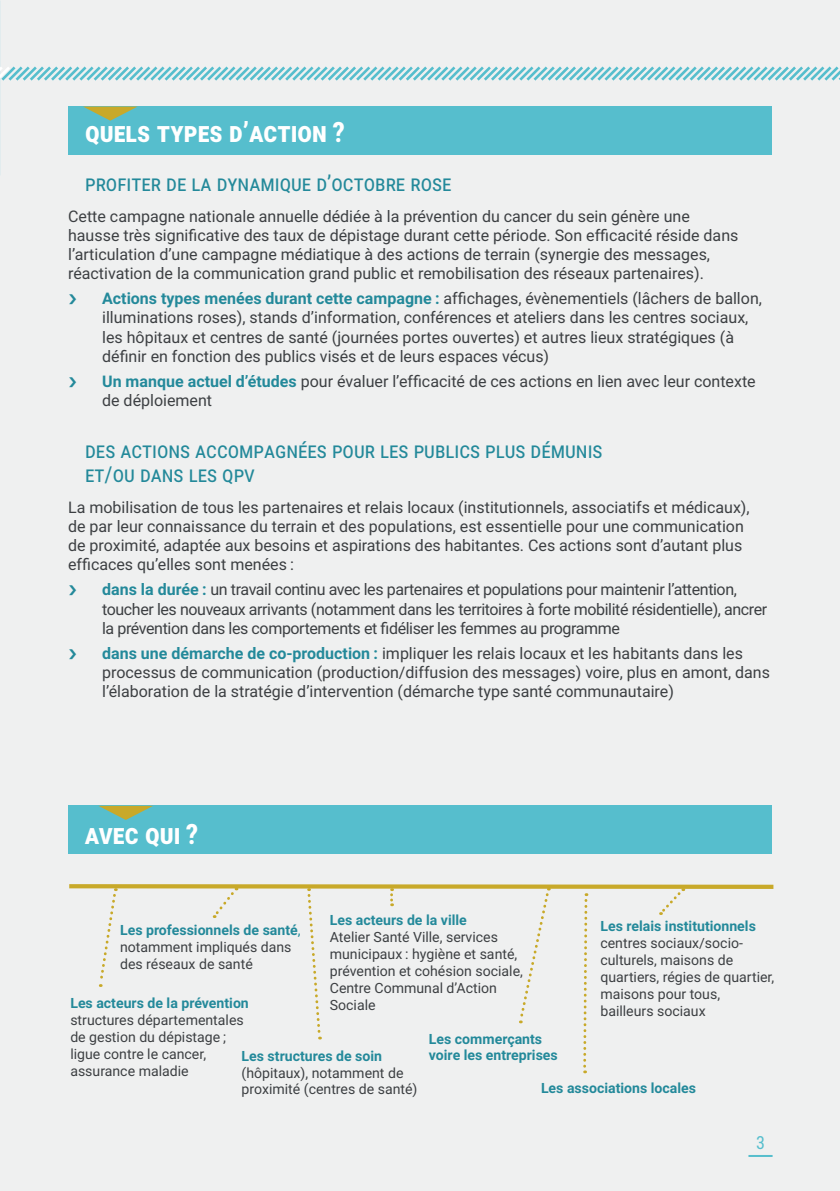
<style>
.page{position:relative;width:840px;height:1191px;background:#fff}
.page>*{position:absolute;margin:0;border:0;box-sizing:border-box;transform-origin:0 0}
.t1{font:700 28px "Roboto Condensed";color:#fff}
.t2{font:22px/24px "Roboto Condensed";color:#23899a}
.t3{font:18px "Roboto Condensed";color:#56becd}
.t4{font:16px/19.2px "Roboto";color:#3c3f42}
.t5{font:16px/19.2px "Roboto";letter-spacing:-.025em;color:#3c3f42}
.t6{font:14px/17px "Roboto";color:#3c3f42}
.t7{font:700 14px/17px "Roboto";color:#23899a}
.s1{font-family:"Museo Slab 700";font-size:24px;color:#23899a}
.s2{font-weight:700;color:#23899a}
.s3{color:#23899a}
</style>
<div class="page">
<div style="left:0;top:0;width:839px;height:1191px;background:#eff0f0"></div>
<hr style="left:748px;top:1155px;width:24px;height:2px;background:#56becd">
<div style="left:68px;top:107px;width:703px;height:48px;background:#56becd"></div>
<div style="left:68px;top:806px;width:703px;height:48px;background:#56becd"></div>
<svg style="left:0;top:64px;width:839px;height:19px"></svg>
<div style="left:69px;top:884px;width:704px;height:5px;background:#c8a929"></div>
<svg style="left:97px;top:888px;width:21px;height:99px"></svg>
<svg style="left:306px;top:888px;width:16px;height:151px"></svg>
<svg style="left:212px;top:888px;width:25px;height:30px"></svg>
<svg style="left:517px;top:888px;width:33px;height:135px"></svg>
<svg style="left:583px;top:893px;width:5px;height:180px"></svg>
<svg style="left:390px;top:888px;width:3px;height:18px"></svg>
<svg style="left:658px;top:888px;width:25px;height:27px"></svg>
<svg style="left:84px;top:107px;width:53px;height:14px"></svg>
<svg style="left:99px;top:806px;width:54px;height:14px"></svg>
<h1 class="t1" style="left:85px;top:112px;width:261px">QUELS TYPES D’ACTION ?</h1>
<h2 class="t2" style="left:85px;top:170px;width:368px">Profiter de la dynamique d’Octobre rose</h2>
<p class="t4" style="left:68px;top:206px;width:671px">Cette campagne nationale annuelle dédiée à la prévention du cancer du sein génère une hausse très significative des taux de dépistage durant cette période. Son efficacité réside dans l’articulation d’une campagne médiatique à des actions de terrain (synergie des messages, réactivation de la communication grand public et remobilisation des réseaux partenaires).</p>
<p class="t4" style="left:102px;top:288px;width:661px;text-indent:-34px"><span class="s1">›</span> <span class="s2">Actions types menées durant cette campagne :</span> affichages, évènementiels (lâchers de ballon, illuminations roses), stands d’information, conférences et ateliers dans les centres sociaux, les hôpitaux et centres de santé (journées portes ouvertes) et autres lieux stratégiques (à définir en fonction des publics visés et de leurs espaces vécus)</p>
<p class="t4" style="left:102px;top:371px;width:654px;text-indent:-34px"><span class="s1">›</span> <span class="s2">Un manque actuel d’études</span> pour évaluer l’efficacité de ces actions en lien avec leur contexte de déploiement</p>
<h2 class="t2" style="left:85px;top:437px;width:518px">Des actions accompagnées pour les publics plus démunis et/ou dans les QPV</h2>
<p class="t4" style="left:68px;top:497px;width:682px">La mobilisation de tous les partenaires et relais locaux (institutionnels, associatifs et médicaux), de par leur connaissance du terrain et des populations, est essentielle pour une communication de proximité, adaptée aux besoins et aspirations des habitantes. Ces actions sont d’autant plus efficaces qu’elles sont menées :</p>
<p class="t5" style="left:102px;top:579px;width:666px;text-indent:-34px"><span class="s1">›</span> <span class="s2">dans la durée :</span> un travail continu avec les partenaires et populations pour maintenir l’attention, toucher les nouveaux arrivants (notamment dans les territoires à forte mobilité résidentielle), ancrer la prévention dans les comportements et fidéliser les femmes au programme</p>
<p class="t4" style="left:102px;top:643px;width:669px;text-indent:-34px"><span class="s1">›</span> <span class="s2">dans une démarche de co-production :</span> impliquer les relais locaux et les habitants dans les processus de communication (production/diffusion des messages) voire, plus en amont, dans l’élaboration de la stratégie d’intervention (démarche type santé communautaire)</p>
<h1 class="t1" style="left:85px;top:814px;width:115px">AVEC QUI ?</h1>
<p class="t7" style="left:329px;top:911px;width:138px">Les acteurs de la ville</p>
<p class="t6" style="left:329px;top:928px;width:194px">Atelier Santé Ville, services municipaux : hygiène et santé, prévention et cohésion sociale,<br>Centre Communal d’Action<br>Sociale</p>
<p class="t7" style="left:600px;top:917px;width:157px">Les relais institutionnels</p>
<p class="t6" style="left:600px;top:934px;width:175px">centres sociaux/socio&shy;culturels, maisons de quartiers, régies de quartier, maisons pour tous, bailleurs sociaux</p>
<p class="t6" style="left:120px;top:920px;width:182px"><span class="s2">Les professionnels de santé</span><span class="s3">, </span>notamment impliqués dans des réseaux de santé</p>
<p class="t7" style="left:70px;top:994px;width:180px">Les acteurs de la prévention</p>
<p class="t6" style="left:70px;top:1011px;width:175px">structures départementales de gestion du dépistage ; ligue contre le cancer, assurance maladie</p>
<p class="t7" style="left:428px;top:1029px;width:130px">Les commerçants voire les entreprises</p>
<p class="t7" style="left:540px;top:1079px;width:156px">Les associations locales</p>
<p class="t7" style="left:241px;top:1046px;width:142px">Les structures de soin</p>
<p class="t6" style="left:241px;top:1063px;width:177px">(hôpitaux), notamment de proximité (centres de santé)</p>
<p class="t3" style="left:755px;top:1130px;width:10px">3</p>
</div>
